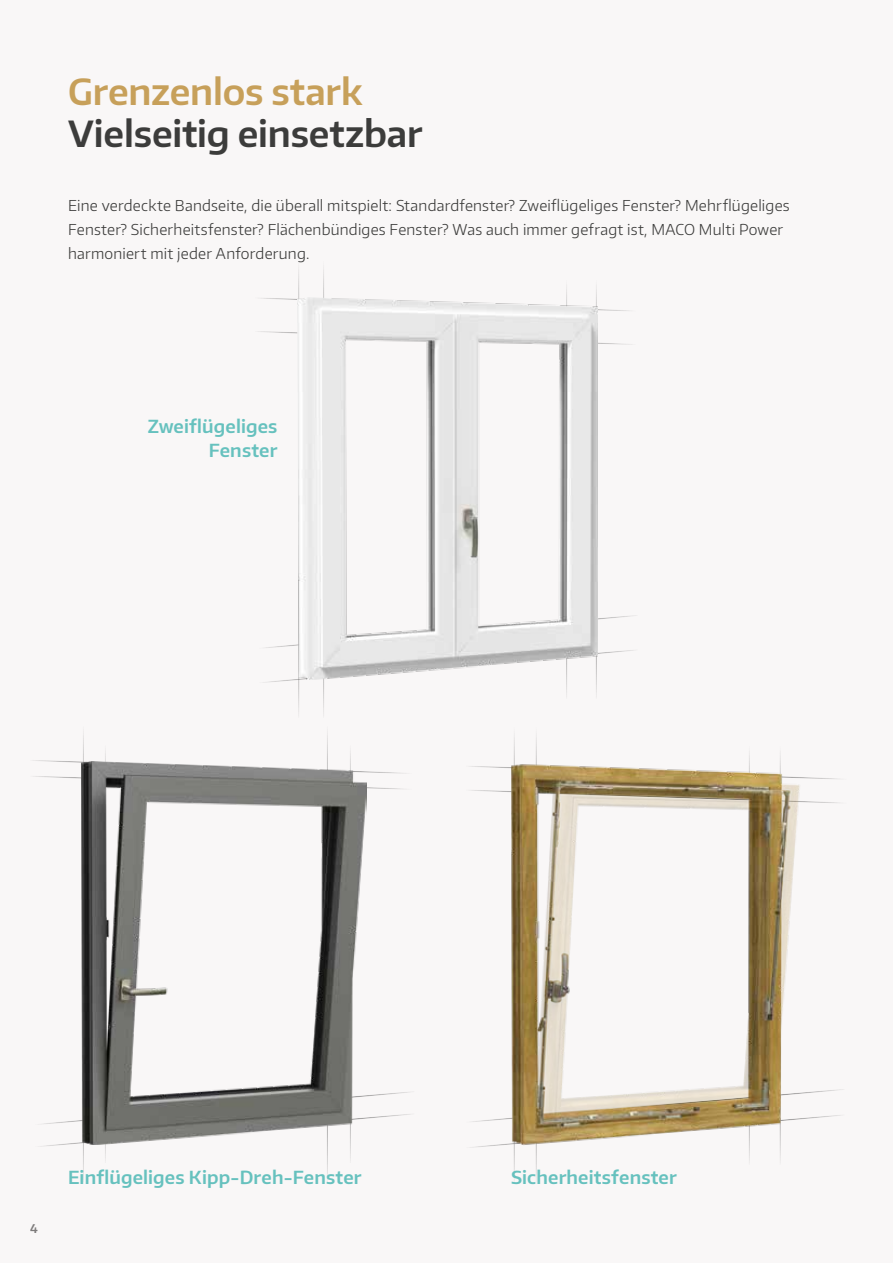
<style>
.page{position:relative;width:893px;height:1263px;background:#f9f7f7}
.page>*{position:absolute;margin:0;border:0;box-sizing:border-box;transform-origin:0 0}
.t1{font:600 36px "Encode Sans Normal";letter-spacing:-.005em;color:#3c3c3b}
.t2{font:600 36px "Encode Sans Normal";letter-spacing:-.005em;color:#c7a05a}
.t3{font:600 18px/24px "Encode Sans Normal";letter-spacing:.01em;color:#66c1be;text-align:right}
.t4{font:300 15px/24px "Encode Sans Normal";letter-spacing:.015em;color:#3c3c3b}
.t5{font:600 12px "Encode Sans Normal";color:#000}
</style>
<div class="page">
<hr style="left:297px;top:258px;width:3px;height:462px;background:#000;opacity:.75">
<hr style="left:321px;top:258px;width:3px;height:462px;background:#000;opacity:.75">
<svg style="left:258px;top:288px;width:374px;height:57px"></svg>
<svg style="left:263px;top:615px;width:373px;height:78px"></svg>
<img style="left:297px;top:297px;width:301px;height:383px">
<hr style="left:81px;top:722px;width:3px;height:462px;background:#000;opacity:.75">
<div style="left:318px;top:715px;width:19px;height:475px;background:#f9f7f7"></div>
<hr style="left:325px;top:722px;width:3px;height:462px;background:#000;opacity:.75">
<svg style="left:33px;top:750px;width:373px;height:39px"></svg>
<svg style="left:40px;top:1092px;width:371px;height:65px"></svg>
<img style="left:81px;top:761px;width:286px;height:383px">
<hr style="left:512px;top:724px;width:3px;height:462px;background:#000;opacity:.75">
<hr style="left:534px;top:724px;width:3px;height:462px;background:#000;opacity:.75">
<svg style="left:470px;top:756px;width:369px;height:47px"></svg>
<svg style="left:470px;top:1089px;width:373px;height:69px"></svg>
<img style="left:511px;top:763px;width:295px;height:383px">
<h1 class="t2" style="left:68px;top:68px;width:296px">Grenzenlos stark</h1>
<h1 class="t1" style="left:68px;top:110px;width:356px">Vielseitig einsetzbar</h1>
<p class="t4" style="left:68px;top:193px;width:723px">Eine verdeckte Bandseite, die überall mitspielt: Standardfenster? Zweiflügeliges Fenster? Mehrflügeliges<br>Fenster? Sicherheitsfenster? Flächenbündiges Fenster? Was auch immer gefragt ist, MACO Multi Power harmoniert mit jeder Anforderung.</p>
<p class="t3" style="left:148px;top:414px;width:131px">Zweiflügeliges<br>Fenster</p>
<p class="t5" style="left:30px;top:1220px;width:9px">4</p>
<p class="t3" style="left:68px;top:1165px;width:295px">Einflügeliges Kipp-Dreh-Fenster</p>
<p class="t3" style="left:511px;top:1165px;width:167px">Sicherheitsfenster</p>
</div>
